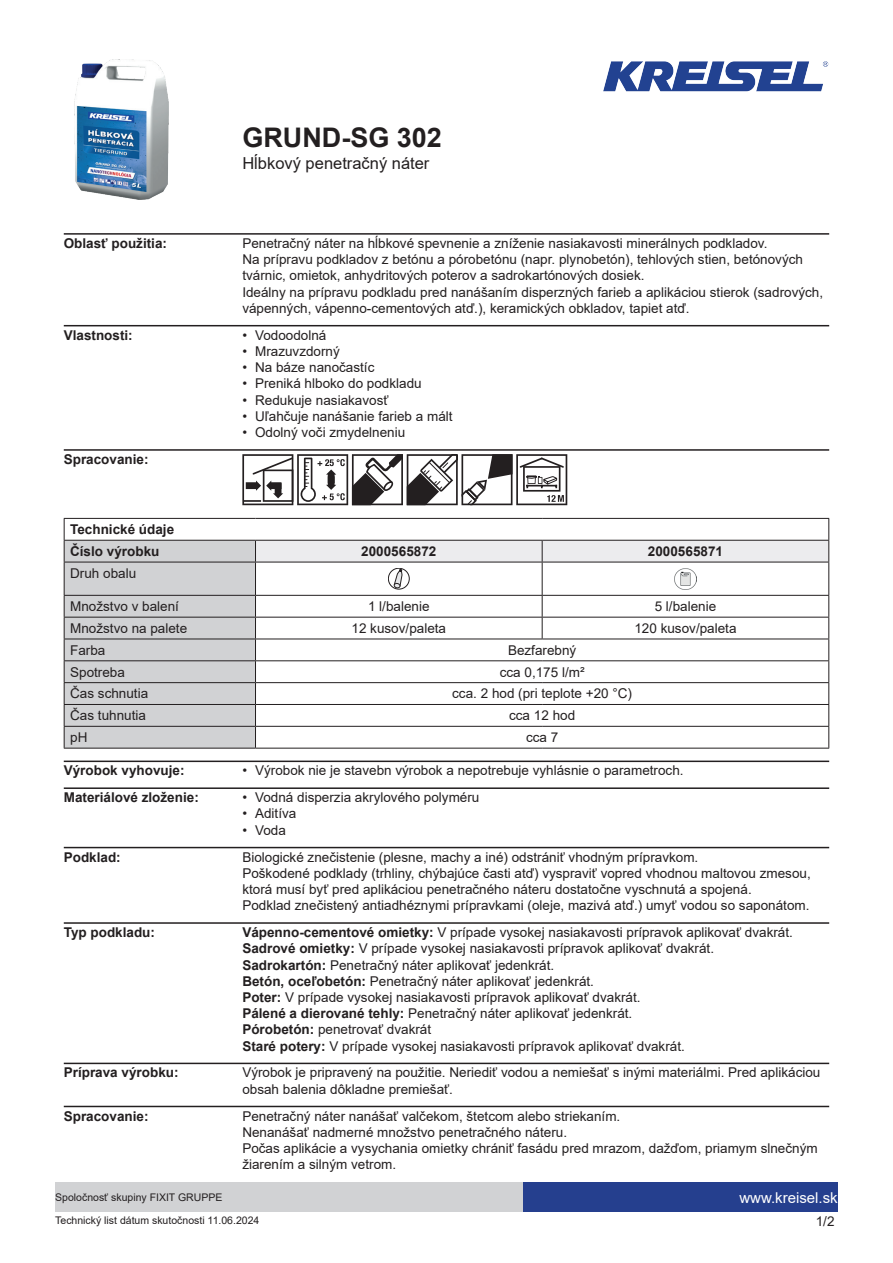
<style>
.page{position:relative;width:893px;height:1263px;background:#fff}
.page>*{position:absolute;margin:0;border:0;box-sizing:border-box;transform-origin:0 0}
.t1{font:700 27px "Arial";color:#231f20}
.t2{font:16.5px "Arial";color:#231f20}
.t3{font:15px "Arial";color:#fff}
.t4{font:13.5px/16.2px "Arial";color:#231f20}
.t5{font:700 13.5px/21.9px "Arial";color:#231f20}
.t6{font:10.5px "Arial";color:#231f20}
.s1{font-weight:700}
</style>
<div class="page">
<img style="left:74px;top:60px;width:95px;height:140px">
<img style="left:603px;top:61px;width:226px;height:31px">
<div style="left:523px;top:1182px;width:315px;height:30px;background:#253f8e"></div>
<div style="left:55px;top:1182px;width:468px;height:30px;background:#d1d2d4"></div>
<hr style="left:64px;top:233px;width:765px;height:2px;background:#231f20">
<hr style="left:64px;top:325px;width:765px;height:1px;background:#231f20">
<hr style="left:64px;top:449px;width:765px;height:2px;background:#231f20">
<svg style="left:242px;top:454px;width:325px;height:51px"></svg>
<hr style="left:64px;top:518px;width:191px;height:1px;background:#231f20">
<hr style="left:255px;top:518px;width:287px;height:1px;background:#231f20">
<hr style="left:542px;top:518px;width:287px;height:1px;background:#231f20">
<hr style="left:64px;top:748px;width:191px;height:1px;background:#231f20">
<hr style="left:255px;top:748px;width:287px;height:1px;background:#231f20">
<hr style="left:542px;top:748px;width:287px;height:1px;background:#231f20">
<svg style="left:64px;top:519px;width:765px;height:229px"></svg>
<img style="left:675px;top:568px;width:21px;height:21px">
<hr style="left:64px;top:760px;width:765px;height:2px;background:#231f20">
<hr style="left:64px;top:787px;width:765px;height:2px;background:#231f20">
<hr style="left:64px;top:847px;width:765px;height:1px;background:#231f20">
<hr style="left:64px;top:922px;width:765px;height:2px;background:#231f20">
<hr style="left:64px;top:1063px;width:765px;height:1px;background:#231f20">
<hr style="left:64px;top:1106px;width:765px;height:1px;background:#231f20">
<h1 class="t1" style="left:242px;top:119px;width:201px">GRUND-SG 302</h1>
<p class="t2" style="left:242px;top:152px;width:189px">Hĺbkový penetračný náter</p>
<p class="t5" style="left:64px;top:232px;width:105px">Oblasť použitia:</p>
<p class="t4" style="left:242px;top:235px;width:582px">Penetračný náter na hĺbkové spevnenie a zníženie nasiakavosti minerálnych podkladov.<br>Na prípravu podkladov z betónu a pórobetónu (napr. plynobetón), tehlových stien, betónových tvárnic, omietok, anhydritových poterov a sadrokartónových dosiek.<br>Ideálny na prípravu podkladu pred nanášaním disperzných farieb a aplikáciou stierok (sadrových, vápenných, vápenno-cementových atď.), keramických obkladov, tapiet atď.</p>
<p class="t5" style="left:64px;top:324px;width:71px">Vlastnosti:</p>
<p class="t4" style="left:242px;top:327px;width:86px">• Vodoodolná</p>
<p class="t4" style="left:242px;top:343px;width:99px">• Mrazuvzdorný</p>
<p class="t4" style="left:242px;top:359px;width:134px">• Na báze nanočastíc</p>
<p class="t4" style="left:242px;top:375px;width:181px">• Preniká hlboko do podkladu</p>
<p class="t4" style="left:242px;top:392px;width:148px">• Redukuje nasiakavosť</p>
<p class="t4" style="left:242px;top:408px;width:212px">• Uľahčuje nanášanie farieb a mált</p>
<p class="t4" style="left:242px;top:424px;width:164px">• Odolný voči zmydelneniu</p>
<p class="t5" style="left:64px;top:448px;width:86px">Spracovanie:</p>
<p class="t5" style="left:70px;top:519px;width:106px">Technické údaje<br>Číslo výrobku</p>
<p class="t5" style="left:361px;top:540px;width:77px">2000565872</p>
<p class="t5" style="left:648px;top:540px;width:77px">2000565871</p>
<p class="t4" style="left:70px;top:565px;width:68px">Druh obalu</p>
<p class="t4" style="left:70px;top:598px;width:110px">Množstvo v balení</p>
<p class="t4" style="left:368px;top:598px;width:63px">1 l/balenie</p>
<p class="t4" style="left:655px;top:598px;width:63px">5 l/balenie</p>
<p class="t4" style="left:70px;top:620px;width:119px">Množstvo na palete</p>
<p class="t4" style="left:352px;top:620px;width:96px">12 kusov/paleta</p>
<p class="t4" style="left:634px;top:620px;width:104px">120 kusov/paleta</p>
<p class="t4" style="left:70px;top:642px;width:37px">Farba</p>
<p class="t4" style="left:508px;top:642px;width:70px">Bezfarebný</p>
<p class="t4" style="left:70px;top:664px;width:56px">Spotreba</p>
<p class="t4" style="left:500px;top:664px;width:86px">cca 0,175 l/m²</p>
<p class="t4" style="left:70px;top:685px;width:80px">Čas schnutia</p>
<p class="t4" style="left:452px;top:685px;width:181px">cca. 2 hod (pri teplote +20 °C)</p>
<p class="t4" style="left:70px;top:707px;width:77px">Čas tuhnutia</p>
<p class="t4" style="left:509px;top:707px;width:68px">cca 12 hod</p>
<p class="t4" style="left:70px;top:729px;width:19px">pH</p>
<p class="t4" style="left:526px;top:729px;width:34px">cca 7</p>
<p class="t5" style="left:64px;top:760px;width:122px">Výrobok vyhovuje:</p>
<p class="t4" style="left:242px;top:762px;width:443px">• Výrobok nie je stavebn výrobok a nepotrebuje vyhlásnie o parametroch.</p>
<p class="t5" style="left:64px;top:787px;width:137px">Materiálové zloženie:</p>
<p class="t4" style="left:242px;top:789px;width:239px">• Vodná disperzia akrylového polyméru</p>
<p class="t4" style="left:242px;top:805px;width:56px">• Aditíva</p>
<p class="t4" style="left:242px;top:822px;width:45px">• Voda</p>
<p class="t5" style="left:64px;top:846px;width:59px">Podklad:</p>
<p class="t4" style="left:242px;top:849px;width:570px">Biologické znečistenie (plesne, machy a iné) odstrániť vhodným prípravkom.<br>Poškodené podklady (trhliny, chýbajúce časti atď) vyspraviť vopred vhodnou maltovou zmesou, ktorá musí byť pred aplikáciou penetračného náteru dostatočne vyschnutá a spojená.<br>Podklad znečistený antiadhéznymi prípravkami (oleje, mazivá atď.) umyť vodou so saponátom.</p>
<p class="t5" style="left:64px;top:921px;width:93px">Typ podkladu:</p>
<p class="t4" style="left:242px;top:924px;width:552px"><span class="s1">Vápenno-cementové omietky:</span> V prípade vysokej nasiakavosti prípravok aplikovať dvakrát.<br><span class="s1">Sadrové omietky:</span> V prípade vysokej nasiakavosti prípravok aplikovať dvakrát.<br><span class="s1">Sadrokartón:</span> Penetračný náter aplikovať jedenkrát.<br><span class="s1">Betón, oceľobetón:</span> Penetračný náter aplikovať jedenkrát.<br><span class="s1">Poter:</span> V prípade vysokej nasiakavosti prípravok aplikovať dvakrát.<br><span class="s1">Pálené a dierované tehly:</span> Penetračný náter aplikovať jedenkrát.<br><span class="s1">Pórobetón:</span> penetrovať dvakrát<br><span class="s1">Staré potery:</span> V prípade vysokej nasiakavosti prípravok aplikovať dvakrát.</p>
<p class="t5" style="left:64px;top:1062px;width:116px">Príprava výrobku:</p>
<p class="t4" style="left:242px;top:1064px;width:580px">Výrobok je pripravený na použitie. Neriediť vodou a nemiešať s inými materiálmi. Pred aplikáciou obsah balenia dôkladne premiešať.</p>
<p class="t5" style="left:64px;top:1105px;width:86px">Spracovanie:</p>
<p class="t4" style="left:242px;top:1107px;width:577px">Penetračný náter nanášať valčekom, štetcom alebo striekaním.<br>Nenanášať nadmerné množstvo penetračného náteru.<br>Počas aplikácie a vysychania omietky chrániť fasádu pred mrazom, dažďom, priamym slnečným žiarením a silným vetrom.</p>
<p class="t6" style="left:55px;top:1190px;width:169px">Spoločnosť skupiny FIXIT GRUPPE</p>
<p class="t3" style="left:739px;top:1187px;width:100px">www.kreisel.sk</p>
<p class="t6" style="left:55px;top:1213px;width:206px">Technický list dátum skutočnosti 11.06.2024</p>
<p class="t4" style="left:816px;top:1213px;width:20px">1/2</p>
</div>
